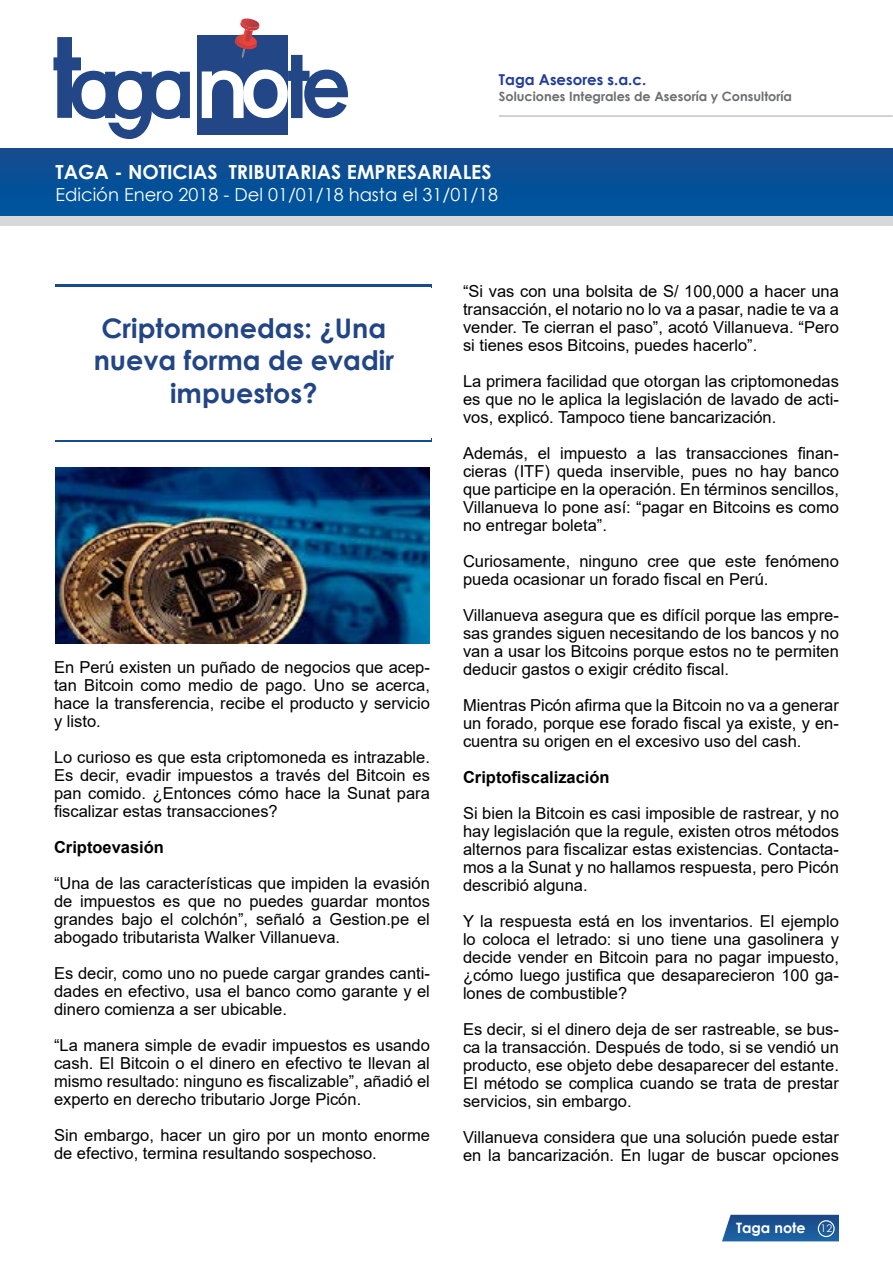
<style>
.page{position:relative;width:893px;height:1263px;background:#fff}
.page>*{position:absolute;margin:0;border:0;box-sizing:border-box;transform-origin:0 0}
.t1{font:700 27px/32.4px "Century Gothic";color:#224586;text-align:center}
.t2{font:700 19.5px "Century Gothic";color:#fff}
.t3{font:18px "Century Gothic";color:#fff}
.t4{font:16.5px/18px "Arial";color:#000;text-align:justify}
.t5{font:700 16.5px "Arial";color:#000}
.t6{font:700 15px "Century Gothic";color:#233d95}
.t7{font:700 14.4px "Century Gothic";color:#fff}
.t8{font:700 12.9px "Century Gothic";color:#6d6e71}
.s1{font-weight:400;font-size:10.5px}
</style>
<div class="page">
<div style="left:0;top:148px;width:893px;height:68px;background:linear-gradient(to bottom,#154b8e,#00559f)"></div>
<svg style="left:892px;top:148px;width:1px;height:68px"></svg>
<div style="left:0;top:216px;width:893px;height:10px;background:#d6d8d9"></div>
<div style="left:198px;top:35px;width:90px;height:100px;background:#234686"></div>
<svg style="left:53px;top:37px;width:137px;height:102px"></svg>
<svg style="left:202px;top:19px;width:146px;height:99px"></svg>
<hr style="left:499px;top:115px;width:394px;height:2px;background:#c2c4c6">
<svg style="left:722px;top:1215px;width:117px;height:26px;background:#255d9a"></svg>
<div style="left:818px;top:1220px;width:17px;height:17px;border:1px solid #fff;border-radius:50%"></div>
<svg style="left:55px;top:285px;width:376px;height:2px"></svg>
<svg style="left:55px;top:440px;width:376px;height:2px"></svg>
<img style="left:55px;top:468px;width:375px;height:176px">
<p class="t6" style="left:499px;top:69px;width:149px">Taga Asesores s.a.c.</p>
<p class="t8" style="left:499px;top:86px;width:295px">Soluciones Integrales de Asesoría y Consultoría</p>
<p class="t2" style="left:56px;top:157px;width:438px">TAGA - NOTICIAS TRIBUTARIAS EMPRESARIALES</p>
<p class="t3" style="left:56px;top:182px;width:444px">Edición Enero 2018 - Del 01/01/18 hasta el 31/01/18</p>
<h1 class="t1" style="left:94px;top:310px;width:302px">Criptomonedas: ¿Una nueva forma de evadir impuestos?</h1>
<p class="t4" style="left:54px;top:658px;width:377px">En Perú existen un puñado de negocios que acep&shy;tan Bitcoin como medio de pago. Uno se acerca, hace la transferencia, recibe el producto y servicio y listo.</p>
<p class="t4" style="left:54px;top:748px;width:377px">Lo curioso es que esta criptomoneda es intrazable.<br>Es decir, evadir impuestos a través del Bitcoin es pan comido. ¿Entonces cómo hace la Sunat para fiscalizar estas transacciones?</p>
<p class="t5" style="left:54px;top:836px;width:112px">Criptoevasión</p>
<p class="t4" style="left:54px;top:874px;width:377px">“Una de las características que impiden la evasión de impuestos es que no puedes guardar montos grandes bajo el colchón”, señaló a Gestion.pe el abogado tributarista Walker Villanueva.</p>
<p class="t4" style="left:54px;top:964px;width:377px">Es decir, como uno no puede cargar grandes canti&shy;dades en efectivo, usa el banco como garante y el dinero comienza a ser ubicable.</p>
<p class="t4" style="left:54px;top:1036px;width:377px">“La manera simple de evadir impuestos es usando cash. El Bitcoin o el dinero en efectivo te llevan al mismo resultado: ninguno es fiscalizable”, añadió el experto en derecho tributario Jorge Picón.</p>
<p class="t4" style="left:54px;top:1126px;width:377px">Sin embargo, hacer un giro por un monto enorme de efectivo, termina resultando sospechoso.</p>
<p class="t4" style="left:463px;top:282px;width:377px">“Si vas con una bolsita de S/ 100,000 a hacer una transacción, el notario no lo va a pasar, nadie te va a vender. Te cierran el paso”, acotó Villanueva. “Pero si tienes esos Bitcoins, puedes hacerlo”.</p>
<p class="t4" style="left:463px;top:372px;width:377px">La primera facilidad que otorgan las criptomonedas es que no le aplica la legislación de lavado de acti&shy;vos, explicó. Tampoco tiene bancarización.</p>
<p class="t4" style="left:463px;top:444px;width:377px">Además, el impuesto a las transacciones finan&shy;cieras (ITF) queda inservible, pues no hay banco que participe en la operación. En términos sencillos, Villanueva lo pone así: “pagar en Bitcoins es como no entregar boleta”.</p>
<p class="t4" style="left:463px;top:552px;width:377px">Curiosamente, ninguno cree que este fenómeno pueda ocasionar un forado fiscal en Perú.</p>
<p class="t4" style="left:463px;top:606px;width:377px">Villanueva asegura que es difícil porque las empre&shy;sas grandes siguen necesitando de los bancos y no van a usar los Bitcoins porque estos no te permiten deducir gastos o exigir crédito fiscal.</p>
<p class="t4" style="left:463px;top:696px;width:377px">Mientras Picón afirma que la Bitcoin no va a generar un forado, porque ese forado fiscal ya existe, y en&shy;cuentra su origen en el excesivo uso del cash.</p>
<p class="t5" style="left:463px;top:766px;width:148px">Criptofiscalización</p>
<p class="t4" style="left:463px;top:804px;width:377px">Si bien la Bitcoin es casi imposible de rastrear, y no hay legislación que la regule, existen otros métodos alternos para fiscalizar estas existencias. Contacta&shy;mos a la Sunat y no hallamos respuesta, pero Picón describió alguna.</p>
<p class="t4" style="left:463px;top:912px;width:377px">Y la respuesta está en los inventarios. El ejemplo lo coloca el letrado: si uno tiene una gasolinera y decide vender en Bitcoin para no pagar impuesto, ¿cómo luego justifica que desaparecieron 100 ga&shy;lones de combustible?</p>
<p class="t4" style="left:463px;top:1020px;width:377px">Es decir, si el dinero deja de ser rastreable, se bus&shy;ca la transacción. Después de todo, si se vendió un producto, ese objeto debe desaparecer del estante.<br>El método se complica cuando se trata de prestar servicios, sin embargo.</p>
<p class="t4" style="left:463px;top:1128px;width:377px">Villanueva considera que una solución puede estar en la bancarización. En lugar de buscar opciones</p>
<p class="t7" style="left:736px;top:1217px;width:98px">Taga note <span class="s1">12</span></p>
</div>
